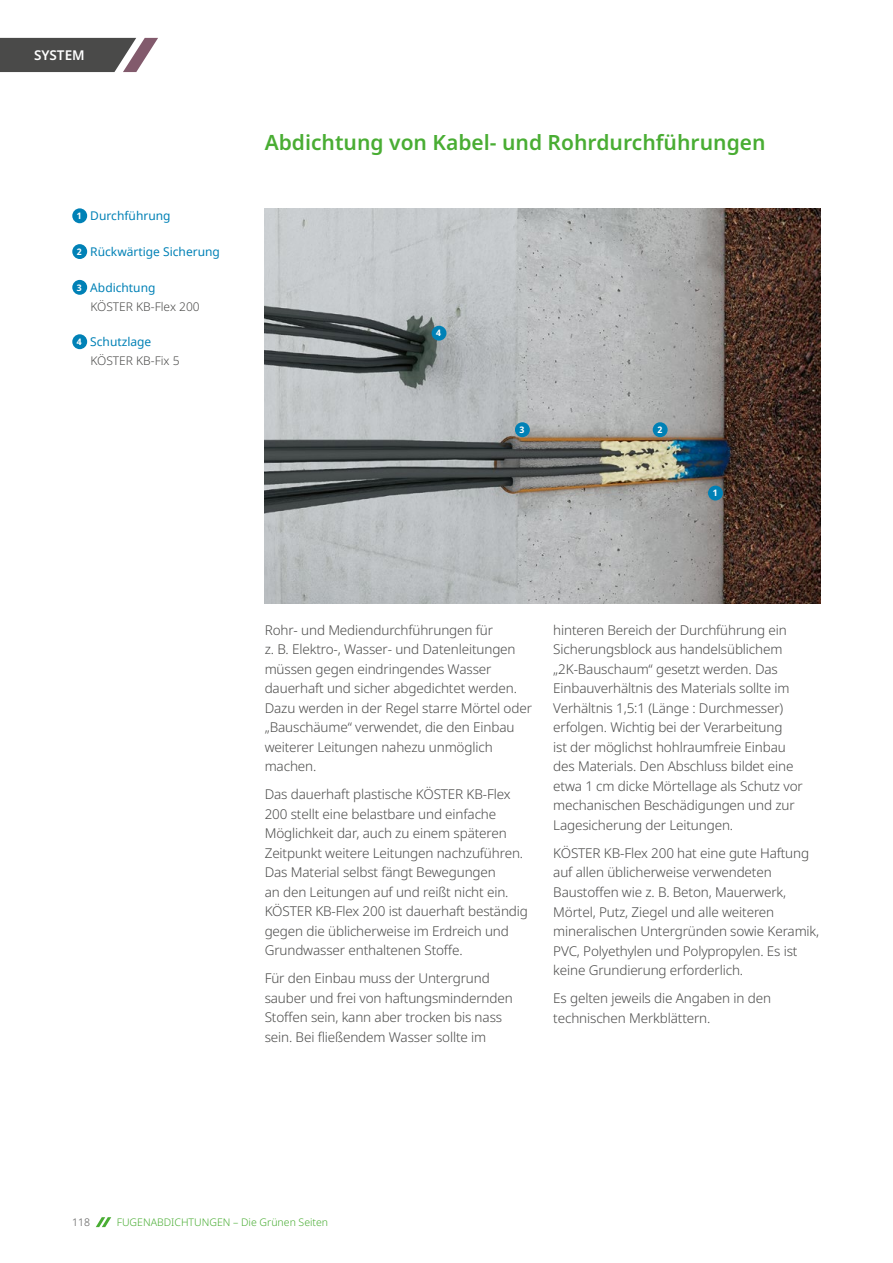
<style>
.page{position:relative;width:893px;height:1263px;background:#fff}
.page>*{position:absolute;margin:0;border:0;box-sizing:border-box;transform-origin:0 0}
.t1{font:600 21px "Noto Sans";color:#49ad33}
.t2{font:300 13.5px/19.5px "Noto Sans";letter-spacing:-.01em;color:#4a4a49}
.t3{font:600 13.5px "Noto Sans";color:#fff}
.t4{font:300 12px/18.6px "Noto Sans";color:#4a4a49}
.t5{font:12px "Noto Sans";color:#0081b6}
.t6{font:300 10.5px "Noto Sans";color:#49ad33}
.t7{font:300 10.5px "Noto Sans";color:#575756}
.t8{font:700 9px "Noto Sans";color:#fff}
.s1{font-weight:700;font-size:9px;color:#fff}
.s2{font-weight:400;color:#0081b6}
</style>
<div class="page">
<svg style="left:0;top:38px;width:158px;height:34px;background:#646162"></svg>
<svg style="left:96px;top:1217px;width:15px;height:10px"></svg>
<img style="left:265px;top:208px;width:556px;height:396px">
<div style="left:708px;top:486px;width:15px;height:14px;background:#0081b6;border-radius:50%"></div>
<div style="left:653px;top:422px;width:15px;height:15px;background:#0081b6;border-radius:50%"></div>
<div style="left:515px;top:422px;width:15px;height:15px;background:#0081b6;border-radius:50%"></div>
<div style="left:432px;top:326px;width:14px;height:15px;background:#0081b6;border-radius:50%"></div>
<div style="left:72px;top:208px;width:15px;height:15px;background:#0081b6;border-radius:50%"></div>
<div style="left:72px;top:244px;width:15px;height:15px;background:#0081b6;border-radius:50%"></div>
<div style="left:72px;top:280px;width:15px;height:15px;background:#0081b6;border-radius:50%"></div>
<div style="left:72px;top:334px;width:15px;height:15px;background:#0081b6;border-radius:50%"></div>
<p class="t3" style="left:34px;top:46px;width:52px">SYSTEM</p>
<p class="t5" style="left:77px;top:208px;width:95px"><span class="s1">1</span> Durchführung</p>
<p class="t5" style="left:77px;top:244px;width:144px"><span class="s1">2</span> Rückwärtige Sicherung</p>
<p class="t4" style="left:90px;top:279px;width:111px;text-indent:-13px"><span class="s1">3</span> <span class="s2">Abdichtung<br></span>KÖSTER KB-Flex 200</p>
<p class="t4" style="left:90px;top:333px;width:91px;text-indent:-13px"><span class="s1">4</span> <span class="s2">Schutzlage<br></span>KÖSTER KB-Fix 5</p>
<h1 class="t1" style="left:265px;top:128px;width:502px">Abdichtung von Kabel- und Rohrdurchführungen</h1>
<p class="t8" style="left:436px;top:327px;width:6px">4</p>
<p class="t8" style="left:520px;top:423px;width:6px">3</p>
<p class="t8" style="left:657px;top:423px;width:6px">2</p>
<p class="t8" style="left:713px;top:487px;width:6px">1</p>
<p class="t2" style="left:265px;top:620px;width:269px">Rohr- und Mediendurchführungen für<br>z. B. Elektro-, Wasser- und Datenleitungen müssen gegen eindringendes Wasser dauerhaft und sicher abgedichtet werden.<br>Dazu werden in der Regel starre Mörtel oder „Bauschäume“ verwendet, die den Einbau weiterer Leitungen nahezu unmöglich machen.</p>
<p class="t2" style="left:265px;top:785px;width:265px">Das dauerhaft plastische KÖSTER KB-Flex 200 stellt eine belastbare und einfache Möglichkeit dar, auch zu einem späteren Zeitpunkt weitere Leitungen nachzuführen.<br>Das Material selbst fängt Bewegungen<br>an den Leitungen auf und reißt nicht ein.<br>KÖSTER KB-Flex 200 ist dauerhaft beständig gegen die üblicherweise im Erdreich und Grundwasser enthaltenen Stoffe.</p>
<p class="t2" style="left:265px;top:969px;width:250px">Für den Einbau muss der Untergrund sauber und frei von haftungsmindernden Stoffen sein, kann aber trocken bis nass sein. Bei fließendem Wasser sollte im</p>
<p class="t2" style="left:553px;top:620px;width:251px">hinteren Bereich der Durchführung ein Sicherungsblock aus handelsüblichem „2K-Bauschaum“ gesetzt werden. Das Einbauverhältnis des Materials sollte im Verhältnis 1,5:1 (Länge : Durchmesser) erfolgen. Wichtig bei der Verarbeitung<br>ist der möglichst hohlraumfreie Einbau des Materials. Den Abschluss bildet eine etwa 1 cm dicke Mörtellage als Schutz vor mechanischen Beschädigungen und zur Lagesicherung der Leitungen.</p>
<p class="t2" style="left:553px;top:844px;width:267px">KÖSTER KB-Flex 200 hat eine gute Haftung auf allen üblicherweise verwendeten Baustoffen wie z. B. Beton, Mauerwerk, Mörtel, Putz, Ziegel und alle weiteren mineralischen Untergründen sowie Keramik, PVC, Polyethylen und Polypropylen. Es ist keine Grundierung erforderlich.</p>
<p class="t2" style="left:553px;top:989px;width:219px">Es gelten jeweils die Angaben in den technischen Merkblättern.</p>
<p class="t7" style="left:72px;top:1215px;width:19px">118</p>
<p class="t6" style="left:117px;top:1215px;width:213px">FUGENABDICHTUNGEN – Die Grünen Seiten</p>
</div>
